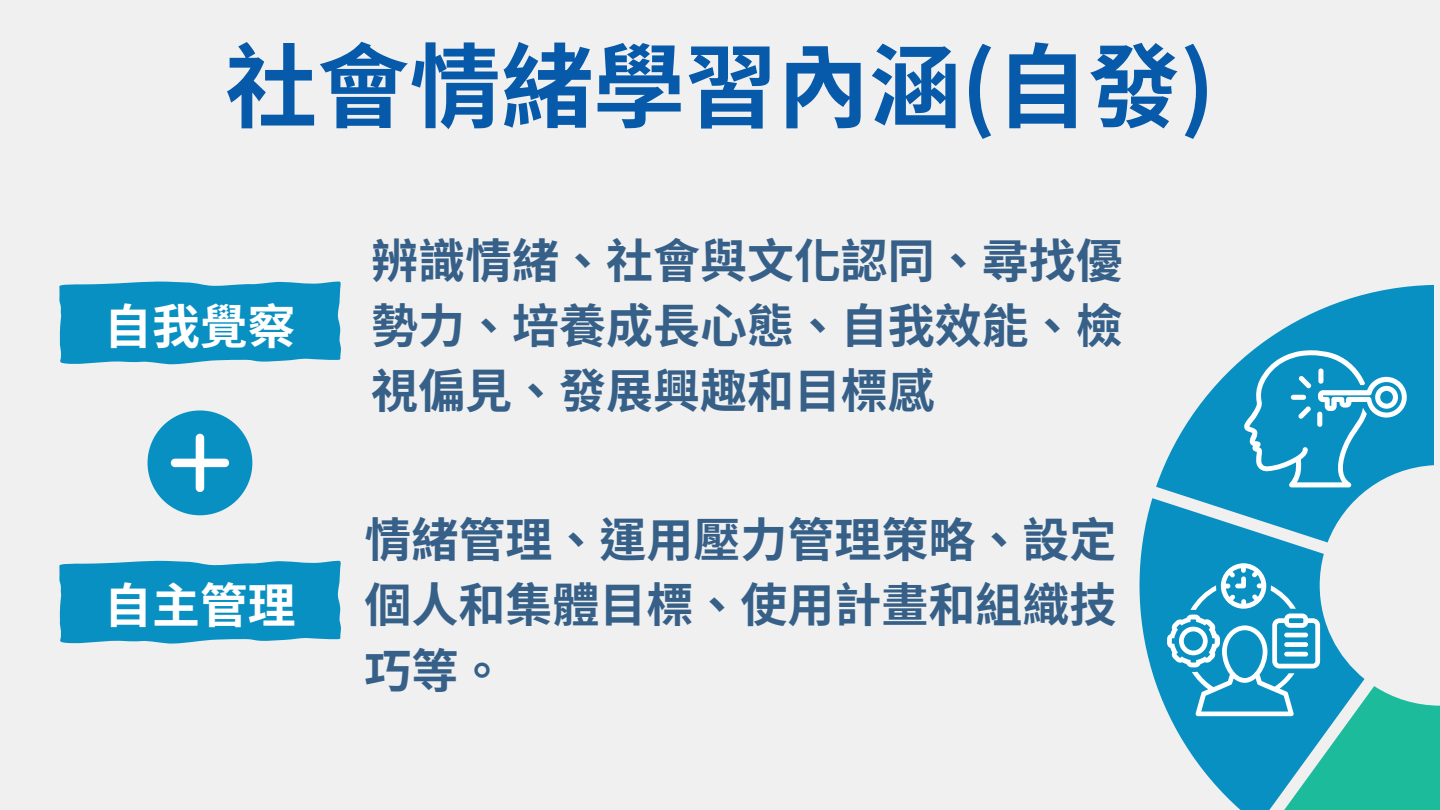
<style>
.page{position:relative;width:1440px;height:810px;background:#f0f0f0}
.page>*{position:absolute;margin:0;border:0;box-sizing:border-box;transform-origin:0 0}
.t1{font:700 92px "Noto Sans TC";color:#075aaa}
.t2{font:700 47.9px "Noto Sans TC";color:#fff}
.t3{font:700 47px "Noto Sans TC";color:#366088}
</style>
<div class="page">
<svg style="left:1156px;top:285px;width:278px;height:213px;fill:#0790c1"></svg>
<svg style="left:1140px;top:498px;width:218px;height:213px;fill:#0790c1"></svg>
<svg style="left:1244px;top:350px;width:163px;height:137px"></svg>
<svg style="left:1167px;top:563px;width:273px;height:247px"></svg>
<svg style="left:59px;top:281px;width:282px;height:84px;background:#1997c4"></svg>
<svg style="left:59px;top:560px;width:282px;height:84px;background:#1997c4"></svg>
<svg style="left:148px;top:410px;width:104px;height:105px"></svg>
<p class="t1" style="left:225px;top:14px;width:991px">社會情緒學習內涵(自發)</p>
<h1 class="t2" style="left:104px;top:288px;width:193px">自我覺察</h1>
<p class="t2" style="left:104px;top:567px;width:193px">自主管理</p>
<p class="t3" style="left:371px;top:223px;width:753px">辨識情緒、社會與文化認同、尋找優</p>
<p class="t3" style="left:371px;top:289px;width:753px">勢力、培養成長心態、自我效能、檢</p>
<p class="t3" style="left:371px;top:354px;width:565px">視偏見、發展興趣和目標感</p>
<p class="t3" style="left:365px;top:503px;width:753px">情緒管理、運用壓力管理策略、設定</p>
<p class="t3" style="left:365px;top:568px;width:753px">個人和集體目標、使用計畫和組織技</p>
<p class="t3" style="left:365px;top:633px;width:142px">巧等。</p>
</div>
